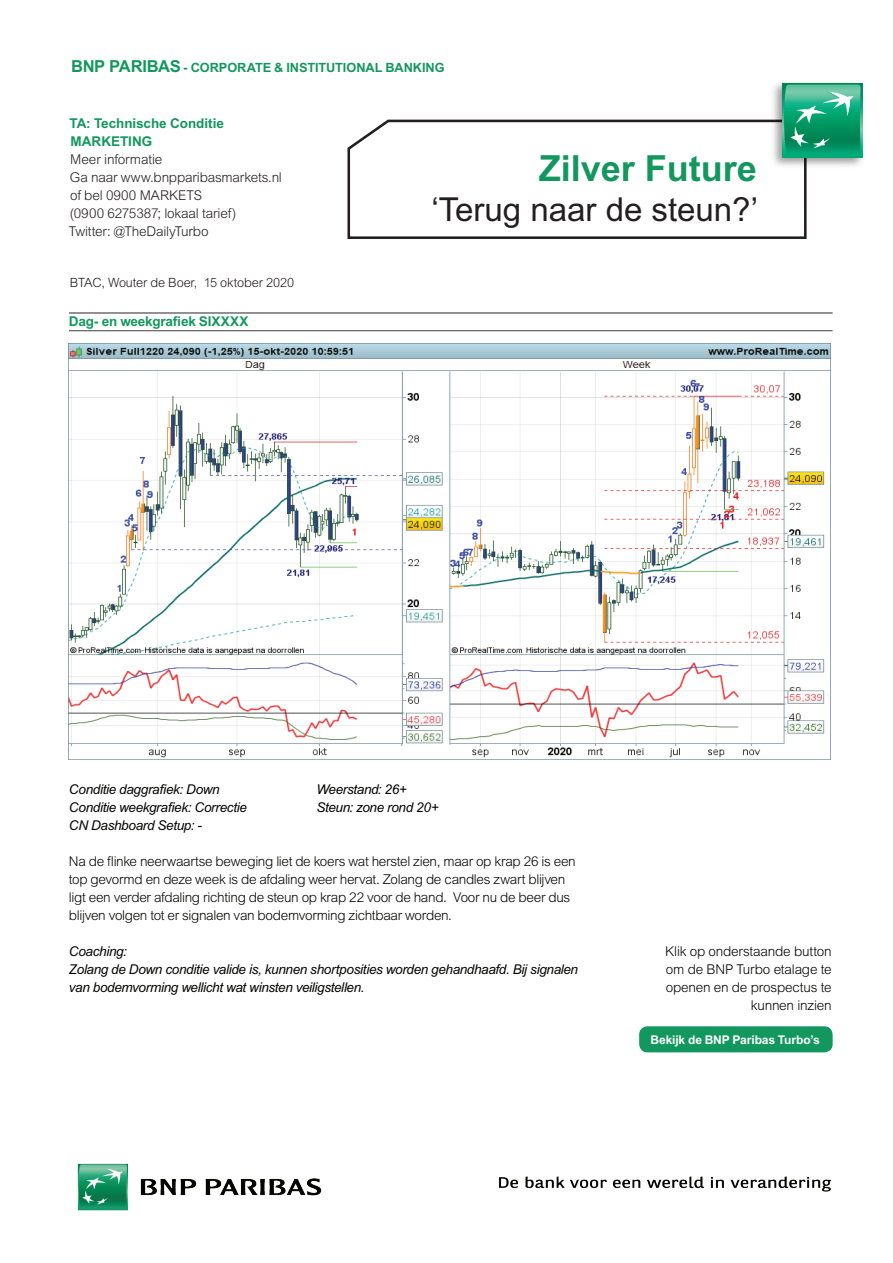
<style>
.page{position:relative;width:893px;height:1263px;background:#fff}
.page>*{position:absolute;margin:0;border:0;box-sizing:border-box;transform-origin:0 0}
.t1{font:700 36px "Arial MT Std";color:#12975e}
.t2{font:33px "Arial MT Std";color:#231f20}
.t3{font:300 13.5px/18px "Arial MT Std";letter-spacing:-.025em;color:#040503}
.t4{font:italic 13.5px/18px "Arial MT Std";letter-spacing:-.025em;color:#040503}
.t5{font:300 13.5px/18px "Arial MT Std";letter-spacing:-.01em;color:#231f20}
.t6{font:700 13.5px/18px "Arial MT Std";letter-spacing:-.005em;color:#12975e}
.t7{font:700 12.75px "Arial MT Std";letter-spacing:-.005em;color:#12975e}
.t8{font:300 12.75px "Arial MT Std";letter-spacing:-.01em;color:#231f20}
.t9{font:700 12px "Arial MT Std";letter-spacing:-.01em;color:#fff}
.s1{font-size:16.5px}
</style>
<div class="page">
<img style="left:499px;top:1176px;width:332px;height:16px">
<img style="left:77px;top:1163px;width:245px;height:48px">
<hr style="left:69px;top:312px;width:764px;height:2px;background:#3e3e3f">
<hr style="left:69px;top:330px;width:764px;height:1px;background:#3e3e3f">
<img style="left:69px;top:343px;width:762px;height:416px">
<div style="left:639px;top:1026px;width:194px;height:26px;background:#12975e;border-radius:9px"></div>
<svg style="left:347px;top:119px;width:460px;height:120px"></svg>
<img style="left:768px;top:83px;width:95px;height:88px">
<div style="left:783px;top:83px;width:79px;height:75px;background:linear-gradient(to right,#00ab78,#00ab78)"></div>
<svg style="left:784px;top:85px;width:77px;height:70px;background:#2cab82"></svg>
<p class="t7" style="left:71px;top:60px;width:375px"><span class="s1">BNP PARIBAS</span> - CORPORATE &amp; INSTITUTIONAL BANKING</p>
<p class="t6" style="left:69px;top:114px;width:156px">TA: Technische Conditie<br>MARKETING</p>
<p class="t5" style="left:69px;top:150px;width:214px">Meer informatie<br>Ga naar www.bnpparibasmarkets.nl of bel 0900 MARKETS<br>(0900 6275387; lokaal tarief)<br>Twitter: @TheDailyTurbo</p>
<h1 class="t1" style="left:539px;top:147px;width:220px">Zilver Future</h1>
<h2 class="t2" style="left:431px;top:190px;width:328px">‘Terug naar de steun?’</h2>
<p class="t8" style="left:70px;top:275px;width:226px">BTAC, Wouter de Boer, 15 oktober 2020</p>
<p class="t6" style="left:69px;top:312px;width:181px">Dag- en weekgrafiek SIXXXX</p>
<p class="t4" style="left:69px;top:780px;width:180px">Conditie daggrafiek: Down<br>Conditie weekgrafiek: Correctie<br>CN Dashboard Setup: -</p>
<p class="t4" style="left:316px;top:780px;width:124px">Weerstand: 26+<br>Steun: zone rond 20+</p>
<p class="t3" style="left:69px;top:853px;width:508px">Na de flinke neerwaartse beweging liet de koers wat herstel zien, maar op krap 26 is een top gevormd en deze week is de afdaling weer hervat. Zolang de candles zwart blijven ligt een verder afdaling richting de steun op krap 22 voor de hand. Voor nu de beer dus blijven volgen tot er signalen van bodemvorming zichtbaar worden.</p>
<p class="t4" style="left:69px;top:942px;width:511px">Coaching:<br>Zolang de Down conditie valide is, kunnen shortposities worden gehandhaafd. Bij signalen van bodemvorming wellicht wat winsten veiligstellen.</p>
<p class="t3" style="left:665px;top:942px;width:168px;text-align:right">Klik op onderstaande button om de BNP Turbo etalage te openen en de prospectus te kunnen inzien</p>
<p class="t9" style="left:651px;top:1032px;width:171px">Bekijk de BNP Paribas Turbo’s</p>
</div>
